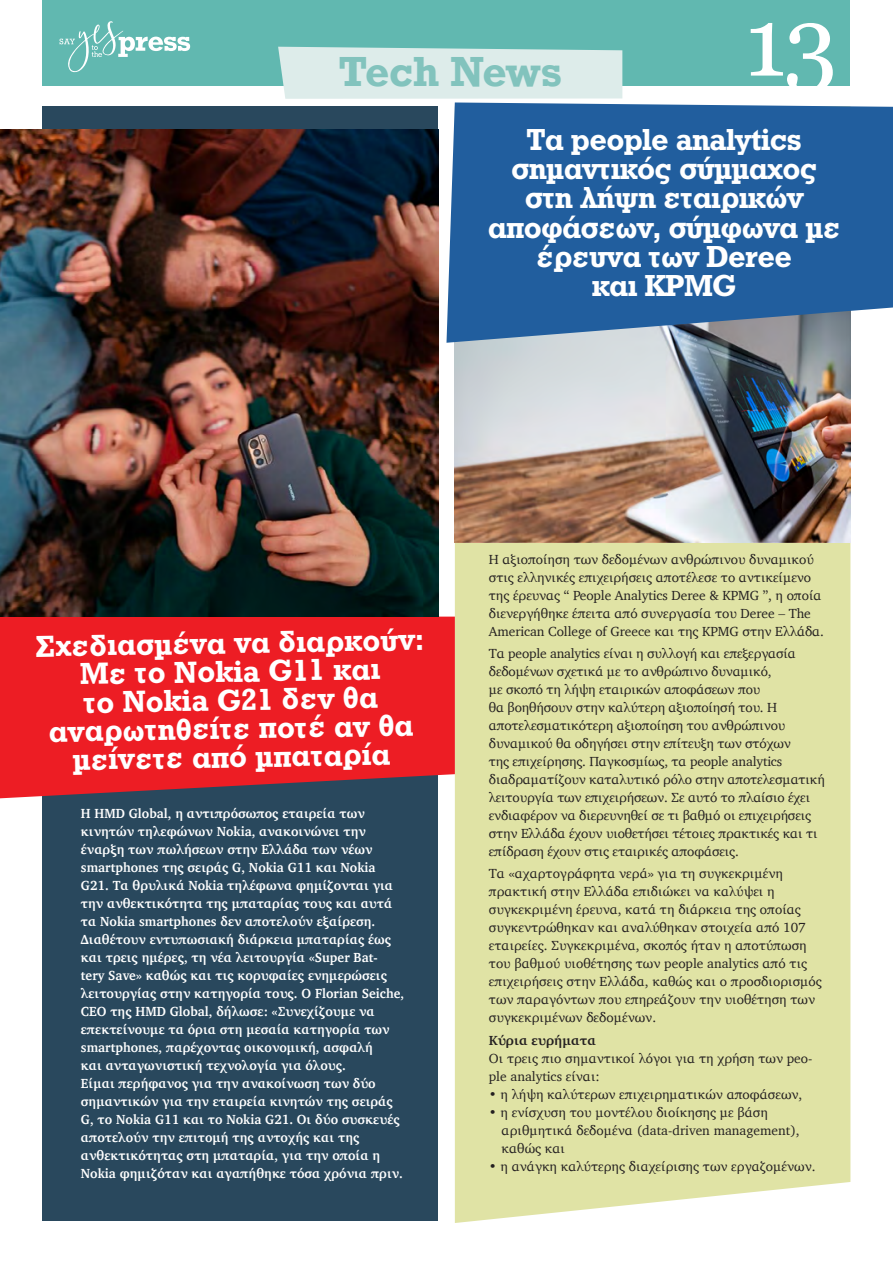
<style>
.page{position:relative;width:893px;height:1263px;background:#fff}
.page>*{position:absolute;margin:0;border:0;box-sizing:border-box;transform-origin:0 0}
.t1{font:97.5px "Georgia";color:#fff}
.t2{font:700 39.6px "Rockwell";letter-spacing:-.015em;color:#82c3bd}
.t3{font:31.5px/29.2px "UB Rockwell Bold";letter-spacing:-.005em;color:#fff;text-align:center}
.t4{font:13.5px/18px "Charter";letter-spacing:-.005em;color:#231f20}
.t5{font:700 13.5px/18px "Charter";letter-spacing:.005em;color:#fff;scale:.95 1}
.t6{font:700 13.5px "Charter";color:#231f20}
</style>
<div class="page">
<div style="left:455px;top:542px;width:395px;height:681px;background:#e0e3a5"></div>
<div style="left:43px;top:106px;width:395px;height:1114px;background:#29485d"></div>
<div style="left:43px;top:0;width:807px;height:85px;background:#61b8b0"></div>
<svg style="left:60px;top:21px;width:130px;height:51px"></svg>
<div style="left:0;top:617px;width:455px;height:181px;background:#ed1d24"></div>
<div style="left:278px;top:47px;width:344px;height:52px;background:#ddecea"></div>
<img style="left:0;top:130px;width:438px;height:486px">
<img style="left:455px;top:343px;width:395px;height:199px">
<svg style="left:446px;top:102px;width:447px;height:241px;background:#2f67a1"></svg>
<h2 class="t2" style="left:339px;top:46px;width:225px">Tech News</h2>
<h1 class="t1" style="left:744px;top:-29px;width:95px">13</h1>
<h3 class="t3" style="left:488px;top:125px;width:354px">Τα people analytics σημαντικός σύμμαχος στη λήψη εταιρικών αποφάσεων, σύμφωνα με έρευνα των Deree<br>και KPMG</h3>
<h3 class="t3" style="left:35px;top:632px;width:390px;line-height:28.5px;rotate:-1deg">Σχεδιασμένα να διαρκούν:<br>Με το Nokia G11 και<br>το Nokia G21 δεν θα αναρωτηθείτε ποτέ αν θα μείνετε από μπαταρία</h3>
<p class="t5" style="left:81px;top:804px;width:342px">Η HMD Global, η αντιπρόσωπος εταιρεία των κινητών τηλεφώνων Nokia, ανακοινώνει την έναρξη των πωλήσεων στην Ελλάδα των νέων smartphones της σειράς G, Nokia G11 και Nokia G21. Τα θρυλικά Nokia τηλέφωνα φημίζονται για την ανθεκτικότητα της μπαταρίας τους και αυτά τα Nokia smartphones δεν αποτελούν εξαίρεση.<br>Διαθέτουν εντυπωσιακή διάρκεια μπαταρίας έως και τρεις ημέρες, τη νέα λειτουργία «Super Bat&shy;tery Save» καθώς και τις κορυφαίες ενημερώσεις λειτουργίας στην κατηγορία τους. Ο Florian Seiche, CEO της HMD Global, δήλωσε: «Συνεχίζουμε να επεκτείνουμε τα όρια στη μεσαία κατηγορία των smartphones, παρέχοντας οικονομική, ασφαλή<br>και ανταγωνιστική τεχνολογία για όλους.<br>Είμαι περήφανος για την ανακοίνωση των δύο σημαντικών για την εταιρεία κινητών της σειράς G, το Nokia G11 και το Nokia G21. Οι δύο συσκευές αποτελούν την επιτομή της αντοχής και της ανθεκτικότητας στη μπαταρία, για την οποία η Nokia φημιζόταν και αγαπήθηκε τόσα χρόνια πριν.</p>
<p class="t4" style="left:489px;top:550px;width:337px">Η αξιοποίηση των δεδομένων ανθρώπινου δυναμικού στις ελληνικές επιχειρήσεις αποτέλεσε το αντικείμενο της έρευνας “ People Analytics Deree &amp; KPMG ”, η οποία διενεργήθηκε έπειτα από συνεργασία του Deree – The American College of Greece και της KPMG στην Ελλάδα.</p>
<p class="t4" style="left:489px;top:644px;width:337px">Τα people analytics είναι η συλλογή και επεξεργασία δεδομένων σχετικά με το ανθρώπινο δυναμικό,<br>με σκοπό τη λήψη εταιρικών αποφάσεων που<br>θα βοηθήσουν στην καλύτερη αξιοποίησή του. Η αποτελεσματικότερη αξιοποίηση του ανθρώπινου δυναμικού θα οδηγήσει στην επίτευξη των στόχων<br>της επιχείρησης. Παγκοσμίως, τα people analytics διαδραματίζουν καταλυτικό ρόλο στην αποτελεσματική λειτουργία των επιχειρήσεων. Σε αυτό το πλαίσιο έχει ενδιαφέρον να διερευνηθεί σε τι βαθμό οι επιχειρήσεις στην Ελλάδα έχουν υιοθετήσει τέτοιες πρακτικές και τι επίδραση έχουν στις εταιρικές αποφάσεις.</p>
<p class="t4" style="left:489px;top:864px;width:335px">Τα «αχαρτογράφητα νερά» για τη συγκεκριμένη πρακτική στην Ελλάδα επιδιώκει να καλύψει η συγκεκριμένη έρευνα, κατά τη διάρκεια της οποίας συγκεντρώθηκαν και αναλύθηκαν στοιχεία από 107 εταιρείες. Συγκεκριμένα, σκοπός ήταν η αποτύπωση του βαθμού υιοθέτησης των people analytics από τις επιχειρήσεις στην Ελλάδα, καθώς και ο προσδιορισμός των παραγόντων που επηρεάζουν την υιοθέτηση των συγκεκριμένων δεδομένων.</p>
<p class="t6" style="left:489px;top:1028px;width:109px">Κύρια ευρήματα</p>
<p class="t4" style="left:489px;top:1049px;width:325px">Οι τρεις πιο σημαντικοί λόγοι για τη χρήση των peo&shy;ple analytics είναι:</p>
<p class="t4" style="left:489px;top:1085px;width:315px">• η λήψη καλύτερων επιχειρηματικών αποφάσεων,</p>
<p class="t4" style="left:502px;top:1103px;width:300px;text-indent:-13px">• η ενίσχυση του μοντέλου διοίκησης με βάση αριθμητικά δεδομένα (data-driven management), καθώς και</p>
<p class="t4" style="left:489px;top:1157px;width:328px">• η ανάγκη καλύτερης διαχείρισης των εργαζομένων.</p>
</div>
